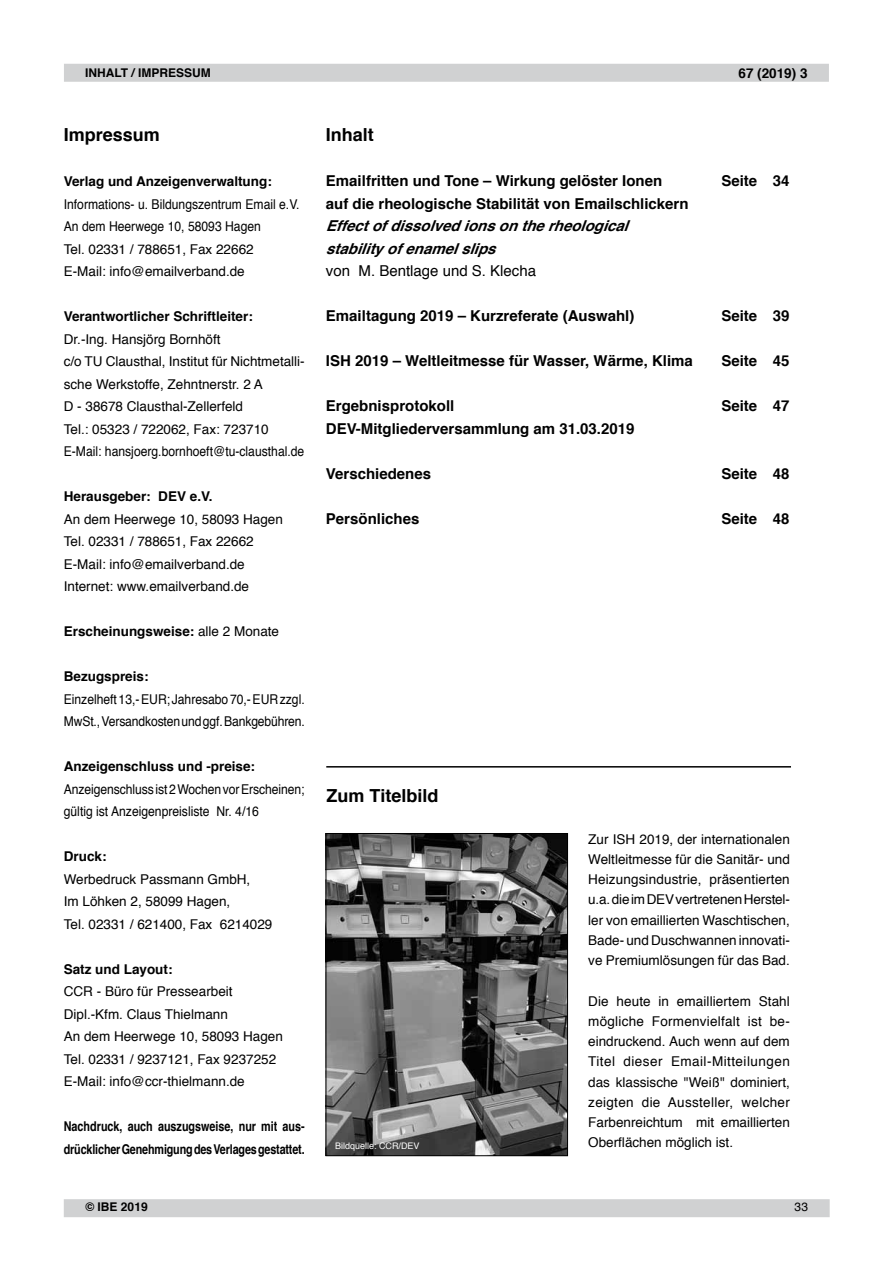
<style>
.page{position:relative;width:893px;height:1263px;background:#fff}
.page>*{position:absolute;margin:0;border:0;box-sizing:border-box;transform-origin:0 0}
.t1{font:700 18px "Helvetica";color:#000}
.t2{font:700 15px "Helvetica";color:#000}
.t3{font:italic 700 15px/22.5px "Helvetica";color:#000}
.t4{font:15px "Helvetica";color:#000}
.t5{font:13.5px/22.5px "Helvetica";color:#000}
.t6{font:13.5px/22.5px "Helvetica";color:#000;scale:.9 1}
.t7{font:700 13.5px "Helvetica";color:#000}
.t8{font:700 13.5px/22.5px "Helvetica";color:#000;scale:.8 1}
.t9{font:700 12px "Helvetica";color:#000}
.t10{font:12px "Helvetica";color:#000}
.t11{font:9px "Helvetica";color:#fff}
.s1{font-weight:400}
</style>
<div class="page">
<div style="left:64px;top:1199px;width:766px;height:18px;background:#d0d1d2"></div>
<div style="left:64px;top:64px;width:765px;height:18px;background:#d0d1d2"></div>
<hr style="left:326px;top:766px;width:465px;height:1px;background:#000">
<img style="left:328px;top:835px;width:238px;height:319px">
<div style="left:326px;top:833px;width:242px;height:323px;border:1px solid #000"></div>
<p class="t9" style="left:85px;top:63px;width:127px">Inhalt / Impressum</p>
<p class="t7" style="left:738px;top:63px;width:71px">67 (2019) 3</p>
<h1 class="t1" style="left:64px;top:120px;width:98px">Impressum</h1>
<p class="t7" style="left:64px;top:170px;width:210px">Verlag und Anzeigenverwaltung:</p>
<p class="t6" style="left:64px;top:193px;width:264px">Informations- u. Bildungszentrum Email e.V.<br>An dem Heerwege 10, 58093 Hagen<br>Tel. 02331 / 788651, Fax 22662<br>E-Mail: info@emailverband.de</p>
<p class="t7" style="left:64px;top:305px;width:191px">Verantwortlicher Schriftleiter:</p>
<p class="t5" style="left:64px;top:328px;width:242px">Dr.-Ing. Hansjörg Bornhöft<br>c/o TU Clausthal, Institut für Nichtmetalli&shy;sche Werkstoffe, Zehntnerstr. 2 A<br>D - 38678 Clausthal-Zellerfeld<br>Tel.: 05323 / 722062, Fax: 723710<br>E-Mail: hansjoerg.bornhoeft@tu-clausthal.de</p>
<p class="t7" style="left:64px;top:485px;width:150px">Herausgeber: DEV e.V.</p>
<p class="t5" style="left:64px;top:508px;width:221px">An dem Heerwege 10, 58093 Hagen<br>Tel. 02331 / 788651, Fax 22662<br>E-Mail: info@emailverband.de<br>Internet: www.emailverband.de</p>
<p class="t7" style="left:64px;top:620px;width:217px">Erscheinungsweise: <span class="s1">alle 2 Monate</span></p>
<p class="t7" style="left:64px;top:665px;width:86px">Bezugspreis:</p>
<p class="t6" style="left:64px;top:688px;width:269px">Einzelheft 13,- EUR; Jahresabo 70,- EUR zzgl.<br>MwSt., Versandkosten und ggf. Bankgebühren.</p>
<p class="t7" style="left:64px;top:755px;width:193px">Anzeigenschluss und -preise:</p>
<p class="t6" style="left:64px;top:778px;width:269px">Anzeigenschluss ist 2 Wochen vor Erscheinen; gültig ist Anzeigenpreisliste Nr. 4/16</p>
<p class="t7" style="left:64px;top:845px;width:44px">Druck:</p>
<p class="t5" style="left:64px;top:868px;width:210px">Werbedruck Passmann GmbH,<br>Im Löhken 2, 58099 Hagen,<br>Tel. 02331 / 621400, Fax 6214029</p>
<p class="t7" style="left:64px;top:958px;width:110px">Satz und Layout:</p>
<p class="t5" style="left:64px;top:981px;width:221px">CCR - Büro für Pressearbeit<br>Dipl.-Kfm. Claus Thielmann<br>An dem Heerwege 10, 58093 Hagen<br>Tel. 02331 / 9237121, Fax 9237252<br>E-Mail: info@ccr-thielmann.de</p>
<p class="t8" style="left:64px;top:1115px;width:303px">Nachdruck, auch auszugsweise, nur mit aus&shy;drücklicher Genehmigung des Verlages gestattet.</p>
<h1 class="t1" style="left:326px;top:121px;width:50px">Inhalt</h1>
<p class="t2" style="left:326px;top:169px;width:338px">Emailfritten und Tone – Wirkung gelöster Ionen</p>
<p class="t2" style="left:721px;top:169px;width:70px">Seite 34</p>
<p class="t2" style="left:326px;top:191px;width:364px">auf die rheologische Stabilität von Emailschlickern</p>
<p class="t3" style="left:326px;top:215px;width:312px">Effectofdissolvedionsontherheological stabilityofenamelslips</p>
<p class="t4" style="left:326px;top:259px;width:212px">von M. Bentlage und S. Klecha</p>
<p class="t2" style="left:326px;top:304px;width:310px">Emailtagung 2019 – Kurzreferate (Auswahl)</p>
<p class="t2" style="left:721px;top:304px;width:70px">Seite 39</p>
<p class="t2" style="left:326px;top:349px;width:368px">ISH 2019 – Weltleitmesse für Wasser, Wärme, Klima</p>
<p class="t2" style="left:721px;top:349px;width:70px">Seite 45</p>
<p class="t2" style="left:326px;top:394px;width:130px">Ergebnisprotokoll</p>
<p class="t2" style="left:721px;top:394px;width:70px">Seite 47</p>
<p class="t2" style="left:326px;top:416px;width:310px">DEV-Mitgliederversammlung am 31.03.2019</p>
<p class="t2" style="left:326px;top:461px;width:107px">Verschiedenes</p>
<p class="t2" style="left:721px;top:461px;width:70px">Seite 48</p>
<p class="t2" style="left:326px;top:506px;width:95px">Persönliches</p>
<p class="t2" style="left:721px;top:506px;width:70px">Seite 48</p>
<h1 class="t1" style="left:327px;top:781px;width:113px">Zum Titelbild</h1>
<p class="t11" style="left:335px;top:1138px;width:86px">Bildquelle: CCR/DEV</p>
<p class="t5" style="left:588px;top:829px;width:203px;line-height:20.2px;text-align:justify">Zur ISH 2019, der internationalen Weltleitmesse für die Sanitär- und Heizungsindustrie, präsentierten u.a. die im DEV vertretenen Herstel&shy;ler von emaillierten Waschtischen, Bade- und Duschwannen innovati&shy;ve Premiumlösungen für das Bad.</p>
<p class="t5" style="left:588px;top:991px;width:203px;line-height:20.2px;text-align:justify">Die heute in emailliertem Stahl mögliche Formenvielfalt ist be&shy;eindruckend. Auch wenn auf dem Titel dieser Email-Mitteilungen das klassische "Weiß" dominiert, zeigten die Aussteller, welcher Farbenreichtum mit emaillierten Oberflächen möglich ist.</p>
<p class="t9" style="left:85px;top:1197px;width:64px">© IBE 2019</p>
<p class="t10" style="left:795px;top:1198px;width:15px">33</p>
</div>
